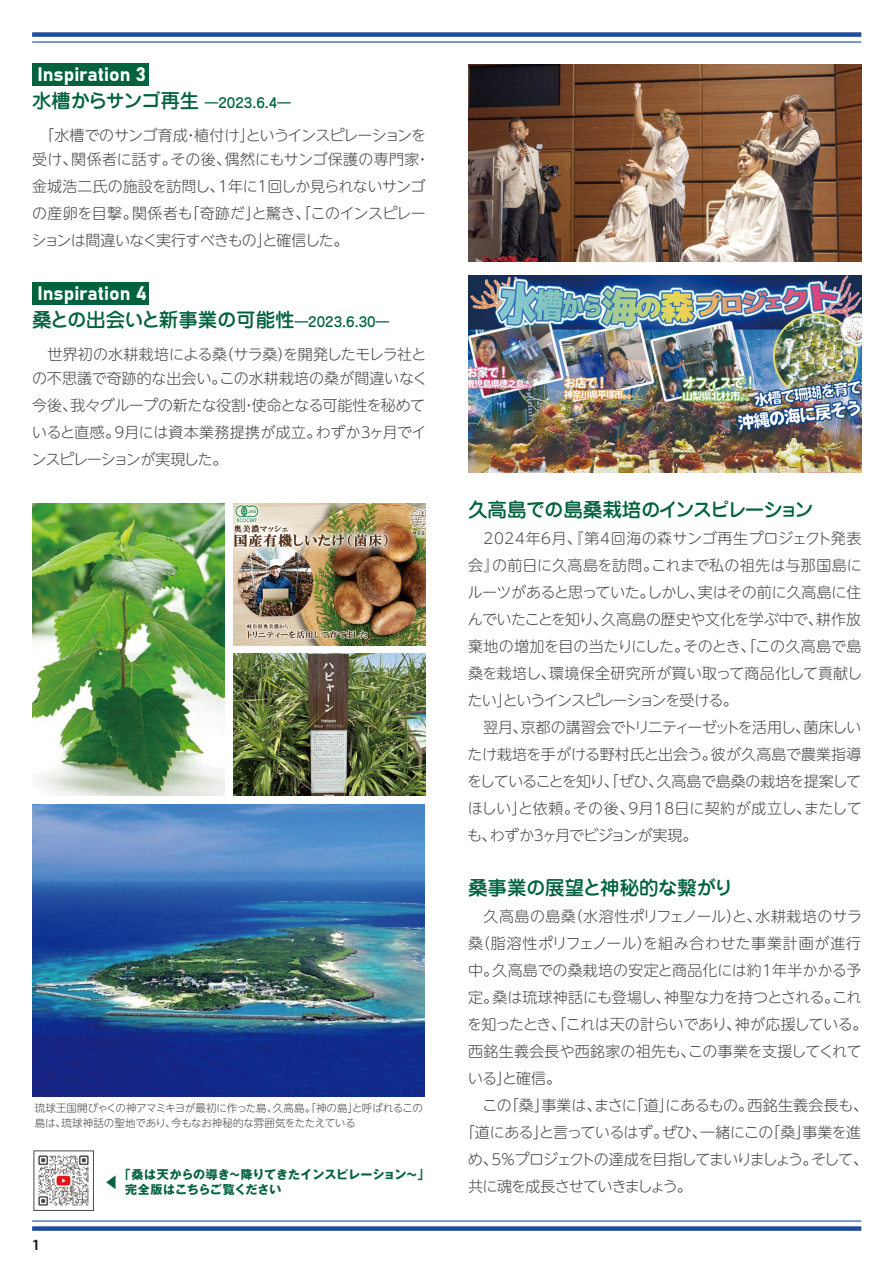
<style>
.page{position:relative;width:893px;height:1263px;background:#fff}
.page>*{position:absolute;margin:0;border:0;box-sizing:border-box;transform-origin:0 0}
.t1{font:500 19.5px "Jun 34 Pro";letter-spacing:-.02em;color:#00633d}
.t2{font:19.5px "Bahnschrift";color:#fff}
.t3{font:500 19.5px "Jun 34 Pro";letter-spacing:-.05em;color:#00633d}
.t4{font:300 15px/27px "UD Shin M Go Pr 6 N";letter-spacing:-.02em;color:#4c4948}
.t5{font:300 15px "UD Shin M Go Pr 6 N";letter-spacing:-.04em;color:#4c4948}
.t6{font:300 15px "UD Shin M Go Pr 6 N";letter-spacing:-.08em;color:#4c4948}
.t7{font:300 15px "UD Shin M Go Pr 6 N";letter-spacing:.025em;color:#4c4948}
.t8{font:300 15px "UD Shin M Go Pr 6 N";letter-spacing:.035em;color:#4c4948}
.t9{font:300 15px "UD Shin M Go Pr 6 N";letter-spacing:.01em;color:#4c4948}
.t10{font:300 15px "UD Shin M Go Pr 6 N";letter-spacing:.015em;color:#4c4948}
.t11{font:300 15px "UD Shin M Go Pr 6 N";letter-spacing:-.055em;color:#4c4948}
.t12{font:700 15px "Gothic MB101 Pro";color:#00633d}
.t13{font:500 13.5px "Jun 34 Pro";color:#00633d}
.t14{font:700 13.5px "Koz Go Pro";color:#221815}
.t15{font:700 12px/15px "Gothic MB101 Pro";color:#00633d}
.t16{font:300 10.5px/15px "UD Shin M Go Pr 6 N";letter-spacing:-.015em;color:#4c4948}
.s1{font-size:19.5px}
.s2{font-size:13.5px}
</style>
<div class="page">
<div style="left:32px;top:32px;width:829px;height:5px;background:#1c4d9e"></div>
<hr style="left:32px;top:41px;width:829px;height:2px;background:#1c4d9e">
<div style="left:32px;top:1226px;width:829px;height:5px;background:#1c4d9e"></div>
<hr style="left:32px;top:1220px;width:829px;height:1px;background:#1c4d9e">
<img style="left:38px;top:1155px;width:51px;height:51px">
<div style="left:34px;top:1150px;width:60px;height:61px;border:1px solid #4c4948"></div>
<div style="left:32px;top:63px;width:117px;height:22px;background:#00633d"></div>
<div style="left:32px;top:282px;width:117px;height:22px;background:#00633d"></div>
<img style="left:468px;top:64px;width:393px;height:197px">
<img style="left:468px;top:276px;width:393px;height:197px">
<img style="left:32px;top:503px;width:193px;height:293px">
<img style="left:32px;top:804px;width:392px;height:292px">
<img style="left:233px;top:503px;width:192px;height:142px">
<img style="left:233px;top:654px;width:192px;height:142px">
<h1 class="t2" style="left:37px;top:60px;width:110px">Inspiration 3</h1>
<p class="t13" style="left:32px;top:92px;width:260px"><span class="s1">水槽からサンゴ再生</span> ―2023.6.4―</p>
<p class="t4" style="left:32px;top:123px;width:399px;line-height:24px">　「水槽でのサンゴ育成・植付け」というインスピレーションを受け、関係者に話す。その後、偶然にもサンゴ保護の専門家・</p>
<p class="t4" style="left:31px;top:172px;width:396px;text-align:justify">金城浩二氏の施設を訪問し、1年に1回しか見られないサンゴの産卵を目撃。関係者も「奇跡だ」と驚き、「このインスピレーションは間違いなく実行すべきもの」と確信した。</p>
<h1 class="t2" style="left:37px;top:279px;width:111px">Inspiration 4</h1>
<h1 class="t1" style="left:32px;top:304px;width:359px">桑との出会いと新事業の可能性<span class="s2">―2023.6.30―</span></h1>
<p class="t4" style="left:32px;top:342px;width:397px;line-height:24px;text-align:right">世界初の水耕栽培による桑（サラ桑）を開発したモレラ社との不思議で奇跡的な出会い。この水耕栽培の桑が間違いなく</p>
<p class="t4" style="left:31px;top:391px;width:396px;text-align:justify">今後、我々グループの新たな役割・使命となる可能性を秘めていると直感。9月には資本業務提携が成立。わずか3ヶ月でインスピレーションが実現した。</p>
<p class="t16" style="left:35px;top:1100px;width:390px">琉球王国開びゃくの神アマミキヨが最初に作った島、久高島。「神の島」と呼ばれるこの島は、琉球神話の聖地であり、今もなお神秘的な雰囲気をたたえている</p>
<p class="t14" style="left:32px;top:1236px;width:9px">1</p>
<p class="t12" style="left:104px;top:1170px;width:16px">◀</p>
<p class="t15" style="left:125px;top:1166px;width:306px;text-indent:-6px">「桑は天からの導き～降りてきたインスピレーション～」完全版はこちらご覧ください</p>
<h1 class="t3" style="left:468px;top:494px;width:348px">久高島での島桑栽培のインスピレーション</h1>
<p class="t4" style="left:467px;top:524px;width:396px">　2024年6月、『第4回海の森サンゴ再生プロジェクト発表会』の前日に久高島を訪問。これまで私の祖先は与那国島にルーツがあると思っていた。しかし、実はその前に久高島に住んでいたことを知り、久高島の歴史や文化を学ぶ中で、耕作放棄地の増加を目の当たりにした。そのとき、「この久高島で島桑を栽培し、環境保全研究所が買い取って商品化して貢献したい」というインスピレーションを受ける。<br>　翌月、京都の講習会でトリニティーゼットを活用し、菌床しいたけ栽培を手がける野村氏と出会う。彼が久高島で農業指導をしていることを知り、「ぜひ、久高島で島桑の栽培を提案してほしい」と依頼。その後、9月18日に契約が成立し、またしても、わずか3ヶ月でビジョンが実現。</p>
<h1 class="t1" style="left:468px;top:872px;width:267px">桑事業の展望と神秘的な繋がり</h1>
<p class="t7" style="left:468px;top:904px;width:396px">　久高島の島桑（水溶性ポリフェノール）と、水耕栽培のサラ</p>
<p class="t8" style="left:468px;top:931px;width:395px">桑（脂溶性ポリフェノール）を組み合わせた事業計画が進行</p>
<p class="t9" style="left:468px;top:958px;width:395px">中。久高島での桑栽培の安定と商品化には約1年半かかる予</p>
<p class="t4" style="left:468px;top:983px;width:395px">定。桑は琉球神話にも登場し、神聖な力を持つとされる。これ</p>
<p class="t4" style="left:467px;top:1010px;width:402px">を知ったとき、「これは天の計らいであり、神が応援している。</p>
<p class="t10" style="left:468px;top:1039px;width:395px">西銘生義会長や西銘家の祖先も、この事業を支援してくれて</p>
<p class="t4" style="left:468px;top:1064px;width:95px">いる」と確信。</p>
<p class="t4" style="left:468px;top:1091px;width:401px">　この「桑」事業は、まさに「道」にあるもの。西銘生義会長も、</p>
<p class="t5" style="left:460px;top:1120px;width:403px">「道にある」と言っているはず。ぜひ、一緒にこの「桑」事業を進</p>
<p class="t6" style="left:468px;top:1147px;width:402px">め、5%プロジェクトの達成を目指してまいりましょう。そして、</p>
<p class="t11" style="left:468px;top:1174px;width:225px">共に魂を成長させていきましょう。</p>
</div>
